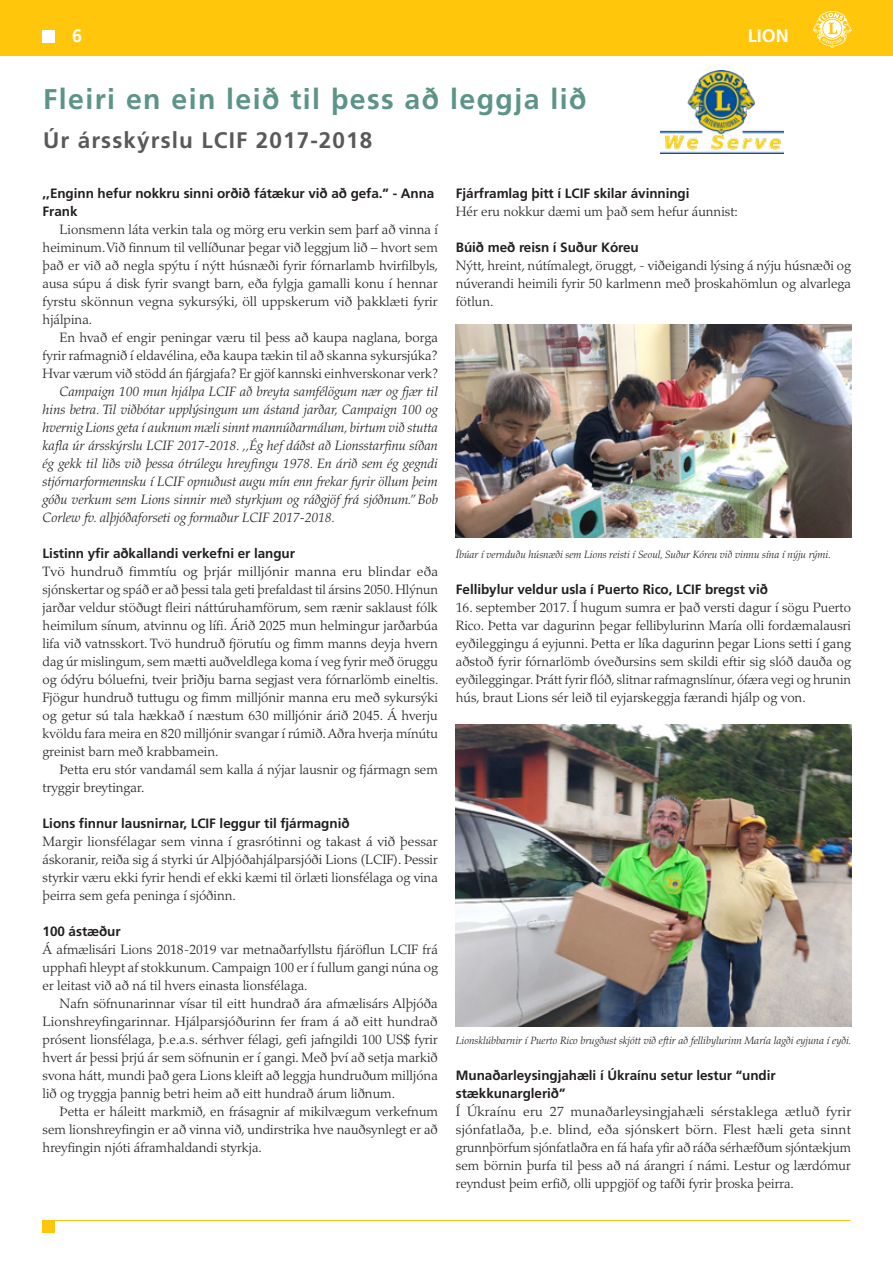
<style>
.page{position:relative;width:893px;height:1263px;background:#fff}
.page>*{position:absolute;margin:0;border:0;box-sizing:border-box;transform-origin:0 0}
.t1{font:700 28.5px "Frutiger";letter-spacing:.05em;color:#5c9488}
.t2{font:700 22.5px "Frutiger";letter-spacing:.05em;color:#58595b}
.t3{font:700 18px "Frutiger";color:#fff}
.t4{font:300 13.5px/18px "Palatino";color:#231f20;text-align:justify}
.t5{font:italic 300 13.5px/18px "Palatino";color:#231f20;text-align:justify}
.t6{font:700 13.5px/18px "Frutiger";letter-spacing:-.005em;color:#231f20}
.t7{font:italic 300 10.5px "Palatino";color:#231f20}
</style>
<div class="page">
<div style="left:0;top:0;width:893px;height:55px;background:#ffc60b"></div>
<hr style="left:43px;top:1220px;width:807px;height:1px;background:#ffc60b">
<div style="left:43px;top:1220px;width:12px;height:13px;background:#ffc60b"></div>
<div style="left:43px;top:30px;width:12px;height:13px;background:#fff"></div>
<svg style="left:813px;top:11px;width:39px;height:37px"></svg>
<img style="left:661px;top:71px;width:122px;height:82px">
<img style="left:455px;top:325px;width:397px;height:212px">
<img style="left:455px;top:724px;width:397px;height:302px">
<h3 class="t3" style="left:72px;top:26px;width:12px">6</h3>
<h3 class="t3" style="left:748px;top:26px;width:43px">LION</h3>
<h1 class="t1" style="left:43px;top:82px;width:545px">Fleiri en ein leið til þess að leggja lið</h1>
<h2 class="t2" style="left:43px;top:127px;width:331px">Úr ársskýrslu LCIF 2017-2018</h2>
<p class="t6" style="left:43px;top:184px;width:393px">,,Enginn hefur nokkru sinni orðið fátækur við að gefa.” - Anna<br>Frank</p>
<p class="t4" style="left:43px;top:221px;width:397px;text-indent:17px">Lionsmenn láta verkin tala og mörg eru verkin sem þarf að vinna í heiminum. Við finnum til vellíðunar þegar við leggjum lið – hvort sem það er við að negla spýtu í nýtt húsnæði fyrir fórnarlamb hvirfilbyls, ausa súpu á disk fyrir svangt barn, eða fylgja gamalli konu í hennar fyrstu skönnun vegna sykursýki, öll uppskerum við þakklæti fyrir hjálpina.</p>
<p class="t4" style="left:43px;top:329px;width:397px;text-indent:17px">En hvað ef engir peningar væru til þess að kaupa naglana, borga fyrir rafmagnið í eldavélina, eða kaupa tækin til að skanna sykursjúka?<br>Hvar værum við stödd án fjárgjafa? Er gjöf kannski einhverskonar verk?</p>
<p class="t5" style="left:43px;top:383px;width:397px;text-indent:17px">Campaign 100 mun hjálpa LCIF að breyta samfélögum nær og fjær til hins betra. Til viðbótar upplýsingum um ástand jarðar, Campaign 100 og hvernig Lions geta í auknum mæli sinnt mannúðarmálum, birtum við stutta kafla úr ársskýrslu LCIF 2017-2018. ,,Ég hef dáðst að Lionsstarfinu síðan ég gekk til liðs við þessa ótrúlegu hreyfingu 1978. En árið sem ég gegndi stjórnarformennsku í LCIF opnuðust augu mín enn frekar fyrir öllum þeim góðu verkum sem Lions sinnir með styrkjum og ráðgjöf frá sjóðnum.” Bob Corlew fv. alþjóðaforseti og formaður LCIF 2017-2018.</p>
<p class="t6" style="left:43px;top:544px;width:254px">Listinn yfir aðkallandi verkefni er langur</p>
<p class="t4" style="left:43px;top:563px;width:397px">Tvö hundruð fimmtíu og þrjár milljónir manna eru blindar eða sjónskertar og spáð er að þessi tala geti þrefaldast til ársins 2050. Hlýnun jarðar veldur stöðugt fleiri náttúruhamförum, sem rænir saklaust fólk heimilum sínum, atvinnu og lífi. Árið 2025 mun helmingur jarðarbúa lifa við vatnsskort. Tvö hundruð fjörutíu og fimm manns deyja hvern dag úr mislingum, sem mætti auðveldlega koma í veg fyrir með öruggu og ódýru bóluefni, tveir þriðju barna segjast vera fórnarlömb eineltis.<br>Fjögur hundruð tuttugu og fimm milljónir manna eru með sykursýki og getur sú tala hækkað í næstum 630 milljónir árið 2045. Á hverju kvöldu fara meira en 820 milljónir svangar í rúmið. Aðra hverja mínútu greinist barn með krabbamein.</p>
<p class="t4" style="left:43px;top:761px;width:397px;text-indent:17px">Þetta eru stór vandamál sem kalla á nýjar lausnir og fjármagn sem tryggir breytingar.</p>
<p class="t6" style="left:43px;top:814px;width:308px">Lions finnur lausnirnar, LCIF leggur til fjármagnið</p>
<p class="t4" style="left:43px;top:833px;width:397px">Margir lionsfélagar sem vinna í grasrótinni og takast á við þessar áskoranir, reiða sig á styrki úr Alþjóðahjálparsjóði Lions (LCIF). Þessir styrkir væru ekki fyrir hendi ef ekki kæmi til örlæti lionsfélaga og vina þeirra sem gefa peninga í sjóðinn.</p>
<p class="t6" style="left:43px;top:922px;width:80px">100 ástæður</p>
<p class="t4" style="left:43px;top:941px;width:397px">Á afmælisári Lions 2018-2019 var metnaðarfyllstu fjáröflun LCIF frá upphafi hleypt af stokkunum. Campaign 100 er í fullum gangi núna og er leitast við að ná til hvers einasta lionsfélaga.</p>
<p class="t4" style="left:43px;top:995px;width:397px;text-indent:17px">Nafn söfnunarinnar vísar til eitt hundrað ára afmælisárs Alþjóða Lionshreyfingarinnar. Hjálparsjóðurinn fer fram á að eitt hundrað prósent lionsfélaga, þ.e.a.s. sérhver félagi, gefi jafngildi 100 US$ fyrir hvert ár þessi þrjú ár sem söfnunin er í gangi. Með því að setja markið svona hátt, mundi það gera Lions kleift að leggja hundruðum milljóna lið og tryggja þannig betri heim að eitt hundrað árum liðnum.</p>
<p class="t4" style="left:43px;top:1103px;width:397px;text-indent:17px">Þetta er háleitt markmið, en frásagnir af mikilvægum verkefnum sem lionshreyfingin er að vinna við, undirstrika hve nauðsynlegt er að hreyfingin njóti áframhaldandi styrkja.</p>
<p class="t6" style="left:456px;top:184px;width:235px">Fjárframlag þitt í LCIF skilar ávinningi</p>
<p class="t4" style="left:456px;top:203px;width:284px">Hér eru nokkur dæmi um það sem hefur áunnist:</p>
<p class="t6" style="left:456px;top:238px;width:184px">Búið með reisn í Suður Kóreu</p>
<p class="t4" style="left:456px;top:257px;width:397px">Nýtt, hreint, nútímalegt, öruggt, - viðeigandi lýsing á nýju húsnæði og núverandi heimili fyrir 50 karlmenn með þroskahömlun og alvarlega fötlun.</p>
<p class="t7" style="left:456px;top:548px;width:377px">Íbúar í vernduðu húsnæði sem Lions reisti í Seoul, Suður Kóreu við vinnu sína í nýju rými.</p>
<p class="t6" style="left:456px;top:580px;width:314px">Fellibylur veldur usla í Puerto Rico, LCIF bregst við</p>
<p class="t4" style="left:456px;top:599px;width:397px">16. september 2017. Í hugum sumra er það versti dagur í sögu Puerto Rico. Þetta var dagurinn þegar fellibylurinn María olli fordæmalausri eyðileggingu á eyjunni. Þetta er líka dagurinn þegar Lions setti í gang aðstoð fyrir fórnarlömb óveðursins sem skildi eftir sig slóð dauða og eyðileggingar. Þrátt fyrir flóð, slitnar rafmagnslínur, ófæra vegi og hrunin hús, braut Lions sér leið til eyjarskeggja færandi hjálp og von.</p>
<p class="t7" style="left:456px;top:1034px;width:397px">Lionsklúbbarnir í Puerto Rico brugðust skjótt við eftir að fellibylurinn María lagði eyjuna í eyði.</p>
<p class="t6" style="left:456px;top:1066px;width:321px">Munaðarleysingjahæli í Úkraínu setur lestur “undir stækkunarglerið”</p>
<p class="t4" style="left:456px;top:1103px;width:397px">Í Úkraínu eru 27 munaðarleysingjahæli sérstaklega ætluð fyrir sjónfatlaða, þ.e. blind, eða sjónskert börn. Flest hæli geta sinnt grunnþörfum sjónfatlaðra en fá hafa yfir að ráða sérhæfðum sjóntækjum sem börnin þurfa til þess að ná árangri í námi. Lestur og lærdómur reyndust þeim erfið, olli uppgjöf og tafði fyrir þroska þeirra.</p>
</div>
